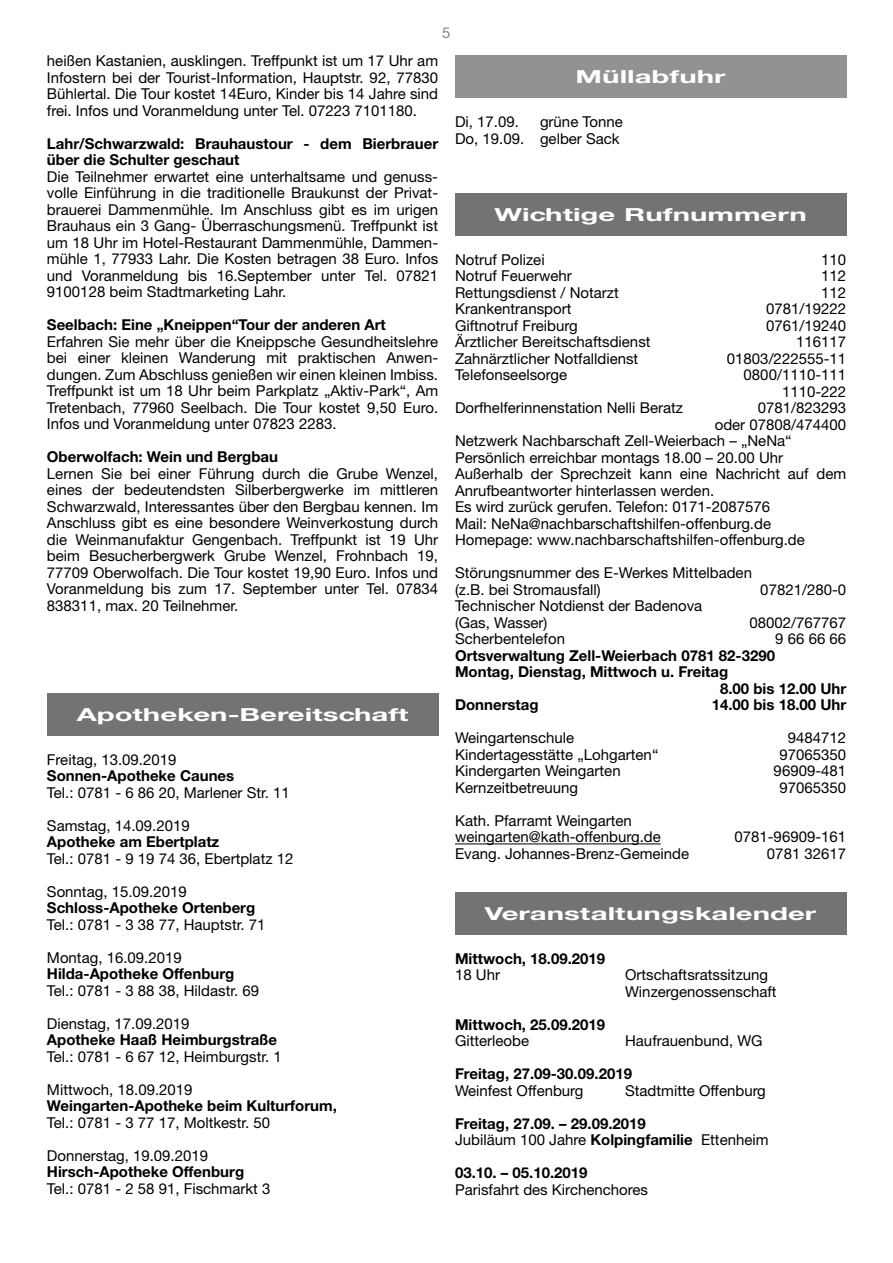
<style>
.page{position:relative;width:893px;height:1263px;background:#fff}
.page>*{position:absolute;margin:0;border:0;box-sizing:border-box;transform-origin:0 0}
.t1{font:700 18px "Helvetica Neue CE";color:#fff;scale:1.63 1}
.t2{font:15px/16.5px "Helvetica Neue LT Std";color:#000;text-align:justify}
.t3{font:700 15px/16.5px "Helvetica Neue LT Std";color:#000}
.t4{font:15px "Helvetica Neue LT Std";color:#878787}
.s1{font-weight:400}
</style>
<div class="page">
<div style="left:47px;top:693px;width:391px;height:42px;background:#737373"></div>
<hr style="left:455px;top:843px;width:206px;height:1px;background:#000">
<div style="left:455px;top:55px;width:391px;height:43px;background:#929292"></div>
<div style="left:455px;top:193px;width:391px;height:42px;background:#737373"></div>
<div style="left:455px;top:892px;width:391px;height:42px;background:#737373"></div>
<p class="t4" style="left:442px;top:24px;width:10px">5</p>
<p class="t2" style="left:47px;top:52px;width:393px">heißen Kastanien, ausklingen. Treffpunkt ist um 17 Uhr am Infostern bei der Tourist-Information, Hauptstr. 92, 77830<br>Bühlertal. Die Tour kostet 14Euro, Kinder bis 14 Jahre sind frei. Infos und Voranmeldung unter Tel. 07223 7101180.</p>
<p class="t3" style="left:47px;top:135px;width:393px">Lahr/Schwarzwald: Brauhaustour - dem Bierbrauer über die Schulter geschaut</p>
<p class="t2" style="left:47px;top:168px;width:393px">Die Teilnehmer erwartet eine unterhaltsame und genuss&shy;volle Einführung in die traditionelle Braukunst der Privat&shy;brauerei Dammenmühle. Im Anschluss gibt es im urigen Brauhaus ein 3 Gang- Überraschungsmenü. Treffpunkt ist um 18 Uhr im Hotel-Restaurant Dammenmühle, Dammen&shy;mühle 1, 77933 Lahr. Die Kosten betragen 38 Euro. Infos und Voranmeldung bis 16.September unter Tel. 07821<br>9100128 beim Stadtmarketing Lahr.</p>
<p class="t3" style="left:47px;top:316px;width:340px">Seelbach: Eine „Kneippen“Tour der anderen Art</p>
<p class="t2" style="left:47px;top:333px;width:393px">Erfahren Sie mehr über die Kneippsche Gesundheitslehre bei einer kleinen Wanderung mit praktischen Anwen&shy;dungen. Zum Abschluss genießen wir einen kleinen Imbiss.<br>Treffpunkt ist um 18 Uhr beim Parkplatz „Aktiv-Park“, Am Tretenbach, 77960 Seelbach. Die Tour kostet 9,50 Euro.<br>Infos und Voranmeldung unter 07823 2283.</p>
<p class="t3" style="left:47px;top:448px;width:233px">Oberwolfach: Wein und Bergbau</p>
<p class="t2" style="left:47px;top:465px;width:393px">Lernen Sie bei einer Führung durch die Grube Wenzel, eines der bedeutendsten Silberbergwerke im mittleren Schwarzwald, Interessantes über den Bergbau kennen. Im Anschluss gibt es eine besondere Weinverkostung durch die Weinmanufaktur Gengenbach. Treffpunkt ist 19 Uhr beim Besucherbergwerk Grube Wenzel, Frohnbach 19, 77709 Oberwolfach. Die Tour kostet 19,90 Euro. Infos und Voranmeldung bis zum 17. September unter Tel. 07834<br>838311, max. 20 Teilnehmer.</p>
<p class="t1" style="left:77px;top:704px;width:205px">Apotheken-Bereitschaft</p>
<p class="t2" style="left:47px;top:751px;width:131px">Freitag, 13.09.2019</p>
<p class="t3" style="left:47px;top:767px;width:189px">Sonnen-Apotheke Caunes</p>
<p class="t2" style="left:47px;top:784px;width:244px">Tel.: 0781 - 6 86 20, Marlener Str. 11</p>
<p class="t2" style="left:47px;top:817px;width:144px">Samstag, 14.09.2019</p>
<p class="t3" style="left:47px;top:833px;width:174px">Apotheke am Ebertplatz</p>
<p class="t2" style="left:47px;top:850px;width:248px">Tel.: 0781 - 9 19 74 36, Ebertplatz 12</p>
<p class="t2" style="left:47px;top:883px;width:141px">Sonntag, 15.09.2019</p>
<p class="t3" style="left:47px;top:899px;width:210px">Schloss-Apotheke Ortenberg</p>
<p class="t2" style="left:47px;top:916px;width:220px">Tel.: 0781 - 3 38 77, Hauptstr. 71</p>
<p class="t2" style="left:47px;top:949px;width:136px">Montag, 16.09.2019</p>
<p class="t3" style="left:47px;top:965px;width:189px">Hilda-Apotheke Offenburg</p>
<p class="t2" style="left:47px;top:982px;width:214px">Tel.: 0781 - 3 88 38, Hildastr. 69</p>
<p class="t2" style="left:47px;top:1015px;width:144px">Dienstag, 17.09.2019</p>
<p class="t3" style="left:47px;top:1031px;width:232px">Apotheke Haaß Heimburgstraße</p>
<p class="t2" style="left:47px;top:1048px;width:236px">Tel.: 0781 - 6 67 12, Heimburgstr. 1</p>
<p class="t2" style="left:47px;top:1081px;width:147px">Mittwoch, 18.09.2019</p>
<p class="t3" style="left:47px;top:1097px;width:291px">Weingarten-Apotheke beim Kulturforum,</p>
<p class="t2" style="left:47px;top:1114px;width:225px">Tel.: 0781 - 3 77 17, Moltkestr. 50</p>
<p class="t2" style="left:47px;top:1147px;width:163px">Donnerstag, 19.09.2019</p>
<p class="t3" style="left:47px;top:1163px;width:199px">Hirsch-Apotheke Offenburg</p>
<p class="t2" style="left:47px;top:1180px;width:225px">Tel.: 0781 - 2 58 91, Fischmarkt 3</p>
<p class="t1" style="left:576px;top:66px;width:93px">Müllabfuhr</p>
<p class="t2" style="left:455px;top:113px;width:65px">Di, 17.09.</p>
<p class="t2" style="left:455px;top:113px;width:169px;text-align:right">grüne Tonne<br>Do, 19.09. gelber Sack</p>
<p class="t1" style="left:494px;top:204px;width:193px">Wichtige Rufnummern</p>
<p class="t2" style="left:455px;top:251px;width:91px">Notruf Polizei</p>
<p class="t2" style="left:821px;top:251px;width:27px">110</p>
<p class="t2" style="left:455px;top:268px;width:118px">Notruf Feuerwehr</p>
<p class="t2" style="left:821px;top:268px;width:27px">112</p>
<p class="t2" style="left:455px;top:284px;width:165px">Rettungsdienst / Notarzt</p>
<p class="t2" style="left:821px;top:284px;width:27px">112</p>
<p class="t2" style="left:455px;top:301px;width:118px">Krankentransport</p>
<p class="t2" style="left:766px;top:301px;width:82px">0781/19222</p>
<p class="t2" style="left:455px;top:317px;width:124px">Giftnotruf Freiburg</p>
<p class="t2" style="left:766px;top:317px;width:82px">0761/19240</p>
<p class="t2" style="left:455px;top:334px;width:197px">Ärztlicher Bereitschaftsdienst</p>
<p class="t2" style="left:796px;top:334px;width:52px">116117</p>
<p class="t2" style="left:455px;top:350px;width:185px">Zahnärztlicher Notfalldienst</p>
<p class="t2" style="left:727px;top:350px;width:121px">01803/222555-11</p>
<p class="t2" style="left:455px;top:367px;width:114px">Telefonseelsorge</p>
<p class="t2" style="left:744px;top:367px;width:104px;text-align:right">0800/1110-111<br>1110-222</p>
<p class="t2" style="left:455px;top:400px;width:230px">Dorfhelferinnenstation Nelli Beratz</p>
<p class="t2" style="left:758px;top:400px;width:90px">0781/823293</p>
<p class="t2" style="left:715px;top:416px;width:133px">oder 07808/474400</p>
<p class="t2" style="left:455px;top:433px;width:338px">Netzwerk Nachbarschaft Zell-Weierbach – „NeNa“</p>
<p class="t2" style="left:455px;top:449px;width:330px">Persönlich erreichbar montags 18.00 – 20.00 Uhr</p>
<p class="t2" style="left:455px;top:466px;width:393px">Außerhalb der Sprechzeit kann eine Nachricht auf dem</p>
<p class="t2" style="left:455px;top:482px;width:261px">Anrufbeantworter hinterlassen werden.</p>
<p class="t2" style="left:455px;top:499px;width:317px">Es wird zurück gerufen. Telefon: 0171-2087576</p>
<p class="t2" style="left:455px;top:515px;width:318px">Mail: NeNa@nachbarschaftshilfen-offenburg.de</p>
<p class="t2" style="left:455px;top:532px;width:351px">Homepage: www.nachbarschaftshilfen-offenburg.de</p>
<p class="t2" style="left:455px;top:565px;width:299px">Störungsnummer des E-Werkes Mittelbaden (z.B. bei Stromausfall)</p>
<p class="t2" style="left:760px;top:581px;width:87px">07821/280-0</p>
<p class="t2" style="left:455px;top:598px;width:249px">Technischer Notdienst der Badenova (Gas, Wasser)</p>
<p class="t2" style="left:749px;top:614px;width:98px">08002/767767</p>
<p class="t2" style="left:455px;top:631px;width:112px">Scherbentelefon</p>
<p class="t2" style="left:775px;top:631px;width:72px">9 66 66 66</p>
<p class="t3" style="left:455px;top:647px;width:322px">Ortsverwaltung Zell-Weierbach 0781 82-3290</p>
<p class="t3" style="left:455px;top:663px;width:275px">Montag, Dienstag, Mittwoch u. Freitag</p>
<p class="t3" style="left:720px;top:680px;width:128px">8.00 bis 12.00 Uhr</p>
<p class="t3" style="left:455px;top:696px;width:85px">Donnerstag</p>
<p class="t3" style="left:712px;top:696px;width:136px">14.00 bis 18.00 Uhr</p>
<p class="t2" style="left:455px;top:730px;width:121px">Weingartenschule</p>
<p class="t2" style="left:788px;top:730px;width:60px">9484712</p>
<p class="t2" style="left:455px;top:746px;width:205px">Kindertagesstätte „Lohgarten“</p>
<p class="t2" style="left:779px;top:746px;width:68px">97065350</p>
<p class="t2" style="left:455px;top:763px;width:167px">Kindergarten Weingarten</p>
<p class="t2" style="left:774px;top:763px;width:74px">96909-481</p>
<p class="t2" style="left:455px;top:779px;width:125px">Kernzeitbetreuung</p>
<p class="t2" style="left:779px;top:779px;width:68px">97065350</p>
<p class="t2" style="left:455px;top:812px;width:207px">Kath. Pfarramt Weingarten weingarten@kath-offenburg.de</p>
<p class="t2" style="left:734px;top:829px;width:113px">0781-96909-161</p>
<p class="t2" style="left:455px;top:845px;width:236px">Evang. Johannes-Brenz-Gemeinde</p>
<p class="t2" style="left:767px;top:845px;width:81px">0781 32617</p>
<p class="t1" style="left:485px;top:902px;width:205px">Veranstaltungskalender</p>
<p class="t3" style="left:455px;top:950px;width:152px">Mittwoch, 18.09.2019</p>
<p class="t2" style="left:455px;top:966px;width:47px">18 Uhr</p>
<p class="t2" style="left:625px;top:966px;width:153px">Ortschaftsratssitzung<br>Winzergenossenschaft</p>
<p class="t3" style="left:455px;top:1016px;width:152px">Mittwoch, 25.09.2019</p>
<p class="t2" style="left:455px;top:1032px;width:76px">Gitterleobe</p>
<p class="t2" style="left:625px;top:1032px;width:139px">Haufrauenbund, WG</p>
<p class="t3" style="left:455px;top:1065px;width:179px">Freitag, 27.09-30.09.2019</p>
<p class="t2" style="left:455px;top:1082px;width:130px">Weinfest Offenburg</p>
<p class="t2" style="left:625px;top:1082px;width:142px">Stadtmitte Offenburg</p>
<p class="t3" style="left:455px;top:1115px;width:315px">Freitag, 27.09. – 29.09.2019<br><span class="s1">Jubiläum 100 Jahre</span> Kolpingfamilie <span class="s1">Ettenheim</span></p>
<p class="t3" style="left:455px;top:1164px;width:134px">03.10. – 05.10.2019</p>
<p class="t2" style="left:455px;top:1181px;width:195px">Parisfahrt des Kirchenchores</p>
</div>
